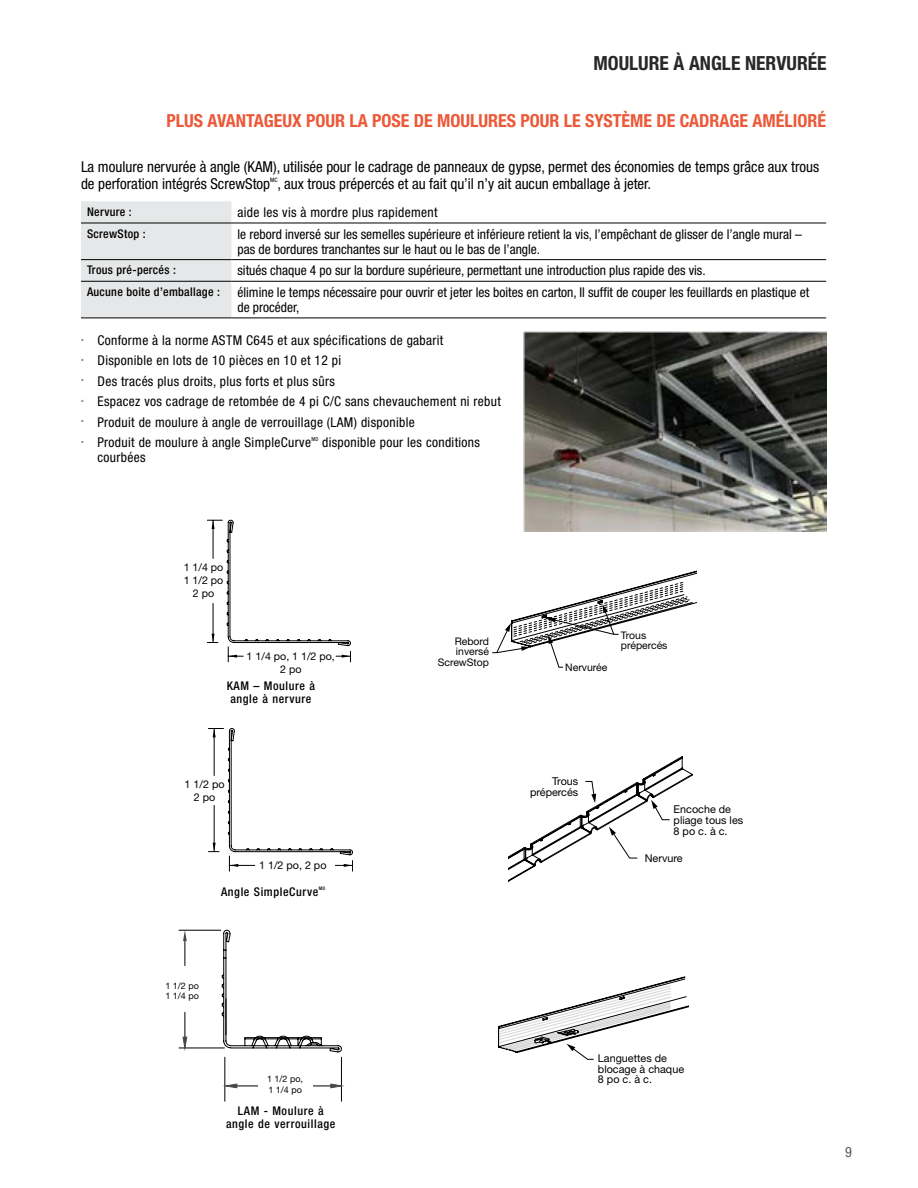
<style>
.page{position:relative;width:918px;height:1188px;background:#fff}
.page>*{position:absolute;margin:0;border:0;box-sizing:border-box;transform-origin:0 0}
.t1{font:700 condensed 19.5px "Helvetica Neue LT Std";color:#292829}
.t2{font:700 condensed 18px "Helvetica Neue LT Std";color:#eb5938}
.t3{font:condensed 15px/16.5px "Helvetica Neue LT Std";color:#000}
.t4{font:condensed 14.25px "Helvetica Neue LT Std";color:#58595b}
.t5{font:condensed 13.5px/20.4px "Helvetica Neue LT Std";letter-spacing:.025em;color:#000}
.t6{font:condensed 13.5px/15px "Helvetica Neue LT Std";color:#000}
.t7{font:12.3px "Helvetica Neue LT Std";color:#000}
.t8{font:500 condensed 12px/13.5px "Helvetica Neue LT Std";letter-spacing:.05em;color:#000}
.t9{font:500 condensed 12px "Helvetica Neue LT Std";letter-spacing:.025em;color:#000}
.t10{font:10.8px/10.8px "Helvetica Neue LT Std";color:#000}
.t11{font:10.65px/12.8px "Helvetica Neue LT Std";color:#000;text-align:center}
.t12{font:10.5px/10.5px "Helvetica Neue LT Std";color:#000;text-align:right}
.t13{font:9px/10.5px "Helvetica Neue LT Std";color:#000}
.t14{font:condensed 6px "Helvetica Neue LT Std";color:#000}
.t15{font:condensed 5.4px "Helvetica Neue LT Std";color:#000}
.t16{font:500 condensed 4.8px "Helvetica Neue LT Std";color:#000}
</style>
<div class="page">
<div style="left:81px;top:201px;width:150px;height:117px;background:#e6e7e8"></div>
<hr style="left:81px;top:223px;width:150px;height:1px;background:#000">
<hr style="left:231px;top:223px;width:595px;height:1px;background:#000">
<hr style="left:81px;top:259px;width:150px;height:1px;background:#000">
<hr style="left:231px;top:259px;width:595px;height:1px;background:#000">
<hr style="left:81px;top:281px;width:150px;height:1px;background:#000">
<hr style="left:231px;top:281px;width:595px;height:1px;background:#000">
<hr style="left:81px;top:318px;width:150px;height:1px;background:#000">
<hr style="left:231px;top:318px;width:595px;height:1px;background:#000">
<svg style="left:208px;top:728px;width:145px;height:143px"></svg>
<svg style="left:207px;top:520px;width:144px;height:142px"></svg>
<svg style="left:498px;top:977px;width:190px;height:83px"></svg>
<svg style="left:509px;top:756px;width:184px;height:126px"></svg>
<svg style="left:492px;top:570px;width:205px;height:98px"></svg>
<hr style="left:341px;top:1057px;width:1px;height:44px;background:#000">
<hr style="left:225px;top:1057px;width:1px;height:44px;background:#000">
<svg style="left:313px;top:1083px;width:29px;height:6px"></svg>
<svg style="left:225px;top:1083px;width:33px;height:6px"></svg>
<svg style="left:178px;top:929px;width:164px;height:124px"></svg>
<div style="left:151px;top:978px;width:62px;height:26px;background:#fff"></div>
<img style="left:524px;top:332px;width:302px;height:200px">
<h1 class="t1" style="left:593px;top:51px;width:235px">MOULURE À ANGLE NERVURÉE</h1>
<h2 class="t2" style="left:166px;top:109px;width:661px">PLUS AVANTAGEUX POUR LA POSE DE MOULURES POUR LE SYSTÈME DE CADRAGE AMÉLIORÉ</h2>
<p class="t3" style="left:81px;top:158px;width:740px">La moulure nervurée à angle (KAM), utilisée pour le cadrage de panneaux de gypse, permet des économies de temps grâce aux trous de perforation intégrés ScrewStop</p>
<p class="t14" style="left:270px;top:176px;width:9px">MC</p>
<p class="t3" style="left:278px;top:175px;width:375px">, aux trous prépercés et au fait qu’il n’y ait aucun emballage à jeter.</p>
<p class="t9" style="left:87px;top:205px;width:46px">Nervure :</p>
<p class="t5" style="left:237px;top:202px;width:202px">aide les vis à mordre plus rapidement</p>
<p class="t9" style="left:87px;top:226px;width:60px">ScrewStop :</p>
<p class="t6" style="left:237px;top:226px;width:566px">le rebord inversé sur les semelles supérieure et inférieure retient la vis, l’empêchant de glisser de l’angle mural – pas de bordures tranchantes sur le haut ou le bas de l’angle.</p>
<p class="t9" style="left:87px;top:263px;width:90px">Trous pré-percés :</p>
<p class="t6" style="left:237px;top:263px;width:470px">situés chaque 4 po sur la bordure supérieure, permettant une introduction plus rapide des vis.</p>
<p class="t9" style="left:87px;top:284px;width:134px">Aucune boite d’emballage :</p>
<p class="t6" style="left:237px;top:285px;width:573px">élimine le temps nécessaire pour ouvrir et jeter les boites en carton, Il suffit de couper les feuillards en plastique et de procéder,</p>
<p class="t5" style="left:81px;top:330px;width:421px"><sup>.</sup> Conforme à la norme ASTM C645 et aux spécifications de gabarit<br><sup>.</sup> Disponible en lots de 10 pièces en 10 et 12 pi<br><sup>.</sup> Des tracés plus droits, plus forts et plus sûrs<br><sup>.</sup> Espacez vos cadrage de retombée de 4 pi C/C sans chevauchement ni rebut <sup>.</sup> Produit de moulure à angle de verrouillage (LAM) disponible<br><sup>.</sup> Produit de moulure à angle SimpleCurve</p>
<p class="t15" style="left:311px;top:436px;width:8px">MD</p>
<p class="t5" style="left:322px;top:432px;width:159px">disponible pour les conditions</p>
<p class="t5" style="left:97px;top:447px;width:50px">courbées</p>
<p class="t11" style="left:184px;top:561px;width:41px">1 1/4 po<br>1 1/2 po<br>2 po</p>
<p class="t11" style="left:247px;top:650px;width:90px">1 1/4 po, 1 1/2 po,<br>2 po</p>
<p class="t8" style="left:227px;top:678px;width:90px">KAM – Moulure à angle à nervure</p>
<p class="t10" style="left:185px;top:777px;width:41px;line-height:12.9px;text-align:center">1 1/2 po<br>2 po</p>
<p class="t10" style="left:259px;top:860px;width:69px">1 1/2 po, 2 po</p>
<p class="t8" style="left:221px;top:884px;width:99px">Angle SimpleCurve</p>
<p class="t16" style="left:319px;top:886px;width:8px">MD</p>
<p class="t13" style="left:165px;top:980px;width:35px">1 1/2 po<br>1 1/4 po</p>
<p class="t7" style="left:170px;top:985px;width:36px">1-1/2"</p>
<p class="t13" style="left:267px;top:1074px;width:38px">1 1/2 po,<br>1 1/4 po</p>
<p class="t7" style="left:266px;top:1080px;width:36px">1-1/2"</p>
<p class="t8" style="left:226px;top:1103px;width:111px;text-align:center">LAM - Moulure à angle de verrouillage</p>
<p class="t12" style="left:438px;top:636px;width:53px">Rebord inversé<br>ScrewStop</p>
<p class="t12" style="left:565px;top:662px;width:44px">Nervurée</p>
<p class="t12" style="left:621px;top:630px;width:48px;text-align:left">Trous prépercés</p>
<p class="t10" style="left:530px;top:776px;width:50px;text-align:right">Trous prépercés</p>
<p class="t10" style="left:674px;top:804px;width:71px">Encoche de pliage tous les<br>8 po c. à c.</p>
<p class="t10" style="left:645px;top:853px;width:39px">Nervure</p>
<p class="t10" style="left:598px;top:1052px;width:88px">Languettes de blocage à chaque<br>8 po c. à c.</p>
<p class="t4" style="left:845px;top:1144px;width:8px">9</p>
</div>
